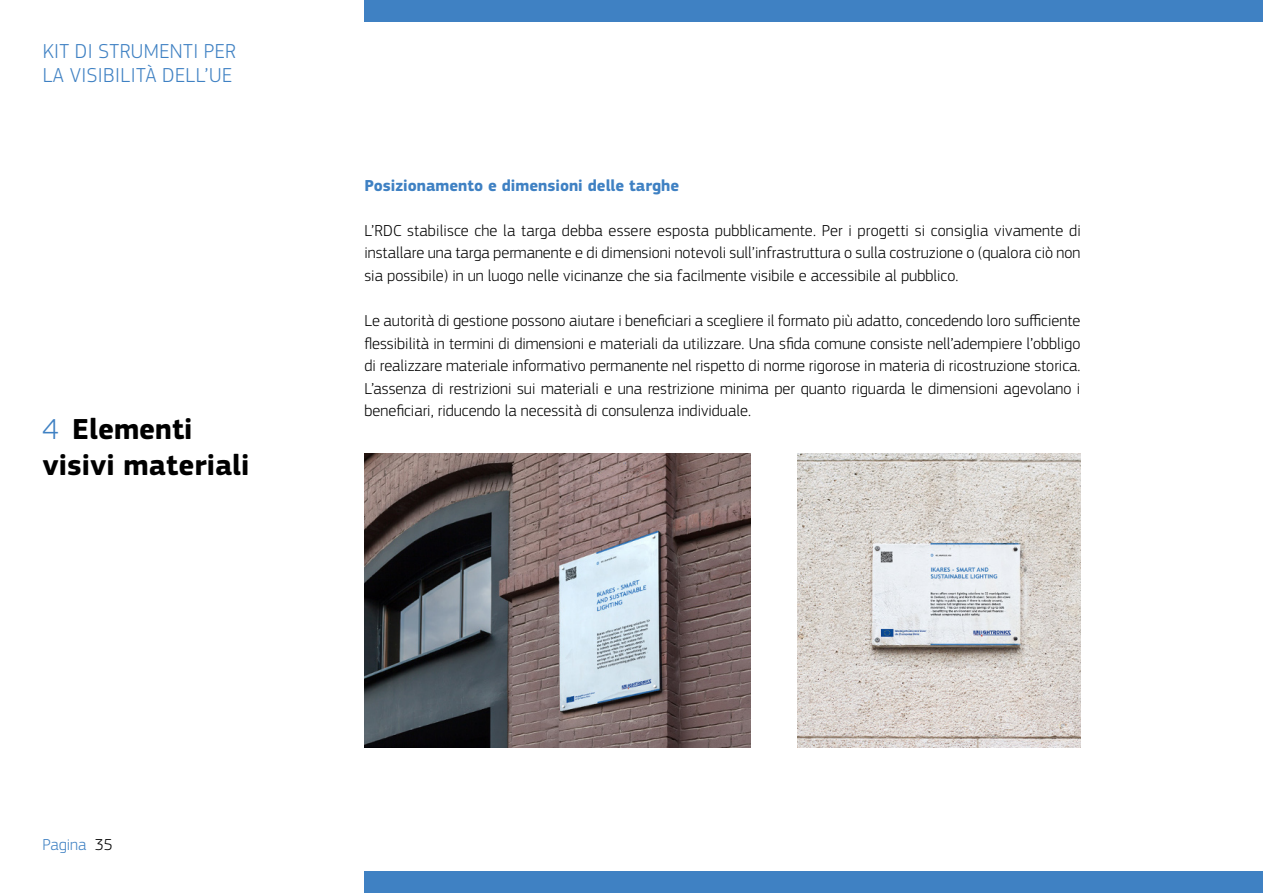
<style>
.page{position:relative;width:1263px;height:893px;background:#fff}
.page>*{position:absolute;margin:0;border:0;box-sizing:border-box;transform-origin:0 0}
.t1{font:700 30px/36px "EC Square Sans Pro";color:#000}
.t2{font:300 21px/24px "EC Square Sans Pro";letter-spacing:.02em;color:#3f81c3}
.Body{font:300 16.5px/22.5px "EC Square Sans Pro";color:#000;text-align:justify}
.Subtitle_blue_size11{font:700 16.5px "EC Square Sans Pro";color:#3f81c3}
.t3{font:300 16.5px "EC Square Sans Pro";color:#3f81c3}
.s1{font-weight:300;color:#3f81c3}
.s2{color:#000}
</style>
<div class="page">
<div style="left:364px;top:872px;width:899px;height:21px;background:#3f81c3"></div>
<div style="left:364px;top:0;width:899px;height:21px;background:#3f81c3"></div>
<img style="left:364px;top:453px;width:387px;height:295px">
<img style="left:797px;top:453px;width:283px;height:295px">
<p class="t2" style="left:43px;top:39px;width:195px">KIT DI STRUMENTI PER<br>LA VISIBILITÀ DELL’UE</p>
<h1 class="t1" style="left:43px;top:412px;width:208px"><span class="s1">4</span> Elementi visivi materiali</h1>
<p class="Subtitle_blue_size11" style="left:364px;top:176px;width:316px">Posizionamento e dimensioni delle targhe</p>
<p class="Body" style="left:364px;top:219px;width:718px">L’RDC stabilisce che la targa debba essere esposta pubblicamente. Per i progetti si consiglia vivamente di installare una targa permanente e di dimensioni notevoli sull’infrastruttura o sulla costruzione o (qualora ciò non sia possibile) in un luogo nelle vicinanze che sia facilmente visibile e accessibile al pubblico.</p>
<p class="Body" style="left:364px;top:309px;width:717px">Le autorità di gestione possono aiutare i beneficiari a scegliere il formato più adatto, concedendo loro sufficiente flessibilità in termini di dimensioni e materiali da utilizzare. Una sfida comune consiste nell’adempiere l’obbligo di realizzare materiale informativo permanente nel rispetto di norme rigorose in materia di ricostruzione storica.<br>L’assenza di restrizioni sui materiali e una restrizione minima per quanto riguarda le dimensioni agevolano i beneficiari, riducendo la necessità di consulenza individuale.</p>
<p class="t3" style="left:43px;top:835px;width:72px">Pagina <span class="s2">35</span></p>
</div>
